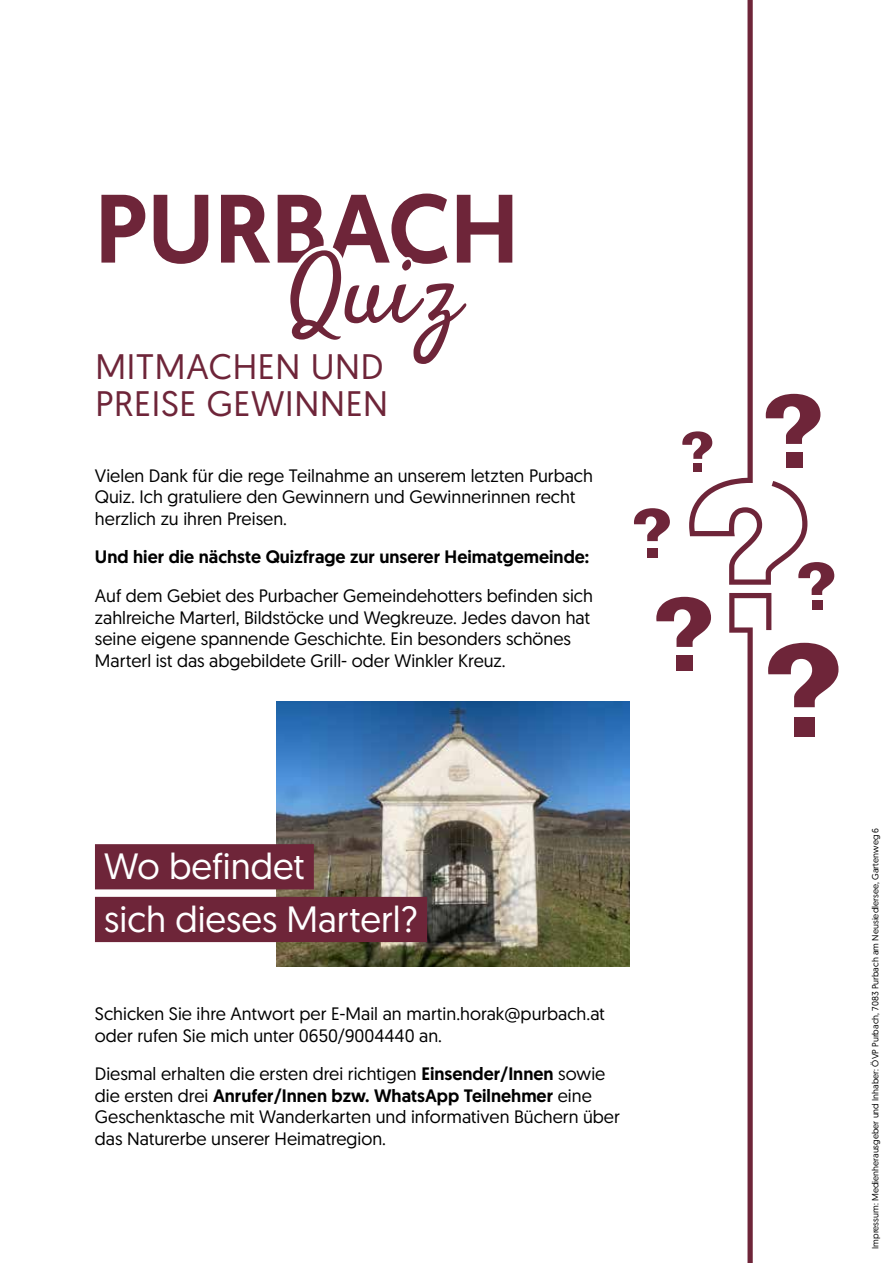
<style>
.page{position:relative;width:893px;height:1263px;background:#fff}
.page>*{position:absolute;margin:0;border:0;box-sizing:border-box;transform-origin:0 0}
.t1{font:500 96.9px "Geomanist";color:#6e2539}
.t2{font:36.6px/52.7px "Geomanist";color:#fff}
.t3{font:35.4px/37px "Geomanist";letter-spacing:.02em;color:#6e2539}
.t4{font:18px/21.6px "Geomanist";color:#000}
.t5{font:500 18px "Geomanist";color:#000}
.t6{font:9px "Geomanist";color:#000}
.s1{font-weight:500}
</style>
<div class="page">
<img style="left:276px;top:701px;width:354px;height:265px">
<svg style="left:656px;top:597px;width:55px;height:50px"></svg>
<div style="left:677px;top:655px;width:16px;height:15px;background:#6e2539"></div>
<svg style="left:807px;top:396px;width:13px;height:37px"></svg>
<svg style="left:682px;top:433px;width:7px;height:12px"></svg>
<svg style="left:634px;top:508px;width:36px;height:33px"></svg>
<div style="left:647px;top:548px;width:11px;height:10px;background:#6e2539"></div>
<svg style="left:689px;top:0;width:118px;height:562px"></svg>
<svg style="left:729px;top:562px;width:109px;height:701px"></svg>
<svg style="left:290px;top:250px;width:176px;height:114px"></svg>
<div style="left:95px;top:844px;width:219px;height:45px;background:#6e2539"></div>
<div style="left:95px;top:897px;width:332px;height:45px;background:#6e2539"></div>
<h1 class="t1" style="left:95px;top:164px;width:425px">PURBACH</h1>
<h3 class="t3" style="left:96px;top:347px;width:294px">MITMACHEN UND<br>PREISE GEWINNEN</h3>
<p class="t4" style="left:95px;top:464px;width:500px">Vielen Dank für die rege Teilnahme an unserem letzten Purbach<br>Quiz. Ich gratuliere den Gewinnern und Gewinnerinnen recht herzlich zu ihren Preisen.</p>
<p class="t5" style="left:95px;top:545px;width:496px">Und hier die nächste Quizfrage zur unserer Heimatgemeinde:</p>
<p class="t4" style="left:95px;top:584px;width:500px">Auf dem Gebiet des Purbacher Gemeindehotters befinden sich zahlreiche Marterl, Bildstöcke und Wegkreuze. Jedes davon hat seine eigene spannende Geschichte. Ein besonders schönes Marterl ist das abgebildete Grill- oder Winkler Kreuz.</p>
<h2 class="t2" style="left:104px;top:839px;width:315px">Wo befindet<br>sich dieses Marterl?</h2>
<p class="t4" style="left:95px;top:1002px;width:511px">Schicken Sie ihre Antwort per E-Mail an martin.horak@purbach.at oder rufen Sie mich unter 0650/9004440 an.</p>
<p class="t4" style="left:95px;top:1062px;width:526px">Diesmal erhalten die ersten drei richtigen <span class="s1">Einsender/Innen</span> sowie die ersten drei <span class="s1">Anrufer/Innen bzw. WhatsApp Teilnehmer</span> eine Geschenktasche mit Wanderkarten und informativen Büchern über das Naturerbe unserer Heimatregion.</p>
<p class="t6" style="left:869px;top:1249px;width:423px;rotate:-90deg">Impressum: Medienherausgeber und Inhaber: ÖVP Purbach, 7083 Purbach am Neusiedlersee, Gartenweg 6</p>
</div>
